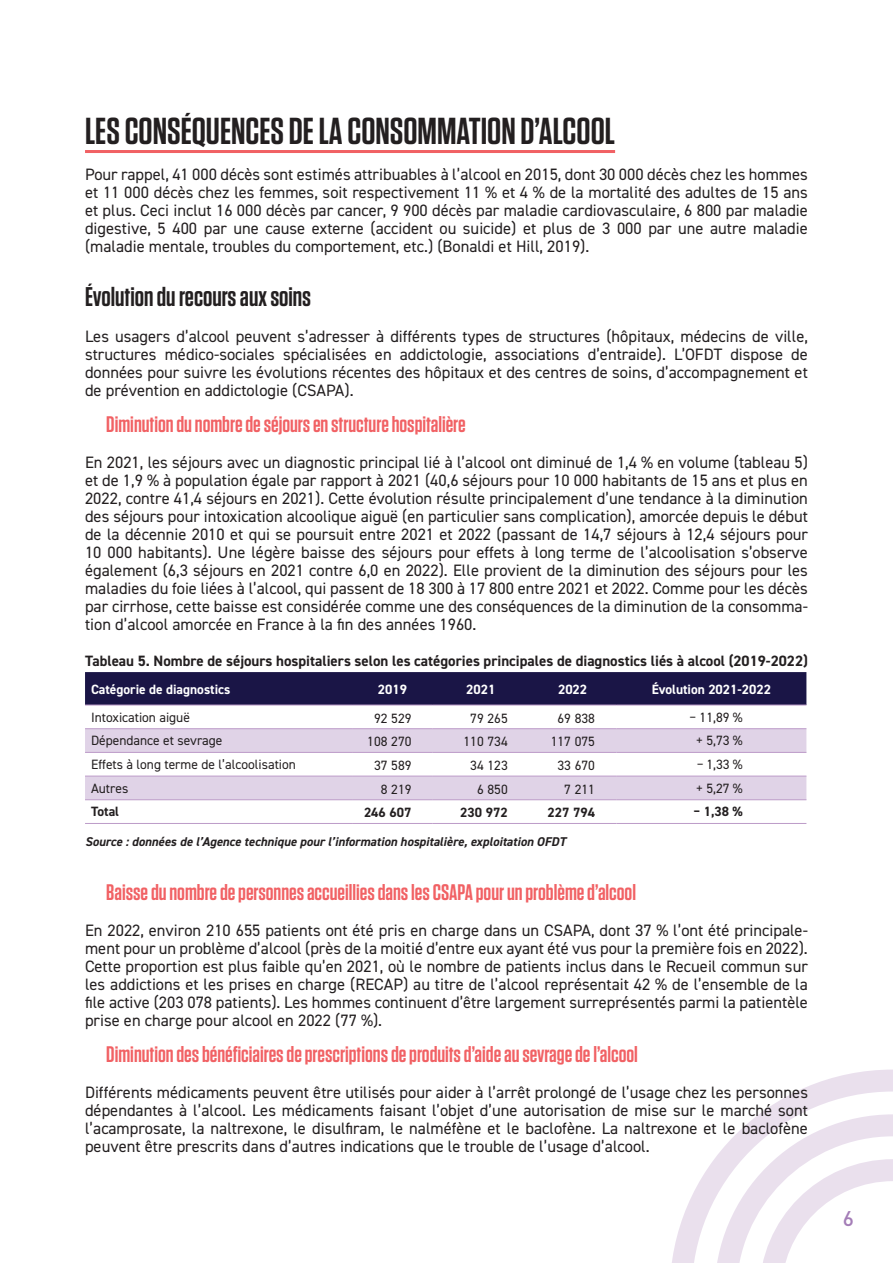
<style>
.page{position:relative;width:893px;height:1263px;background:#fff}
.page>*{position:absolute;margin:0;border:0;box-sizing:border-box;transform-origin:0 0}
.t1{font:600 37.5px "Tungsten";color:#231f20}
.t2{font:600 27px "Tungsten";color:#231f20}
.t3{font:600 22.5px "Tungsten";color:#f16164}
.t4{font:500 21px "DIN Pro";color:#a47db7}
.t5{font:16.5px/18px "DIN2014";color:#231f20;text-align:justify}
.t6{font:700 15px "DIN2014";color:#231f20}
.t7{font:13.5px "DIN2014";color:#231f20}
.t8{font:700 13.5px "DIN2014";color:#fff}
.t9{font:700 13.5px "DIN2014";color:#231f20}
.t10{font:italic 700 12.75px "DIN2014";color:#231f20}
.s1{font-style:italic}
</style>
<div class="page">
<svg style="left:672px;top:1069px;width:221px;height:194px"></svg>
<hr style="left:85px;top:150px;width:530px;height:3px;background:#f16164">
<div style="left:85px;top:672px;width:721px;height:33px;background:#1a1546"></div>
<svg style="left:85px;top:729px;width:721px;height:70px;fill:#e0d3e7"></svg>
<hr style="left:85px;top:705px;width:267px;height:1px;background:#bc9bc8">
<hr style="left:352px;top:705px;width:81px;height:1px;background:#bc9bc8">
<hr style="left:433px;top:705px;width:96px;height:1px;background:#bc9bc8">
<hr style="left:529px;top:705px;width:87px;height:1px;background:#bc9bc8">
<hr style="left:616px;top:705px;width:190px;height:1px;background:#bc9bc8">
<hr style="left:85px;top:728px;width:267px;height:1px;background:#bc9bc8">
<hr style="left:352px;top:728px;width:81px;height:1px;background:#bc9bc8">
<hr style="left:433px;top:728px;width:96px;height:1px;background:#bc9bc8">
<hr style="left:529px;top:728px;width:87px;height:1px;background:#bc9bc8">
<hr style="left:616px;top:728px;width:190px;height:1px;background:#bc9bc8">
<hr style="left:85px;top:752px;width:267px;height:1px;background:#bc9bc8">
<hr style="left:352px;top:752px;width:81px;height:1px;background:#bc9bc8">
<hr style="left:433px;top:752px;width:96px;height:1px;background:#bc9bc8">
<hr style="left:529px;top:752px;width:87px;height:1px;background:#bc9bc8">
<hr style="left:616px;top:752px;width:190px;height:1px;background:#bc9bc8">
<hr style="left:85px;top:776px;width:267px;height:1px;background:#bc9bc8">
<hr style="left:352px;top:776px;width:81px;height:1px;background:#bc9bc8">
<hr style="left:433px;top:776px;width:96px;height:1px;background:#bc9bc8">
<hr style="left:529px;top:776px;width:87px;height:1px;background:#bc9bc8">
<hr style="left:616px;top:776px;width:190px;height:1px;background:#bc9bc8">
<hr style="left:85px;top:799px;width:267px;height:1px;background:#bc9bc8">
<hr style="left:352px;top:799px;width:81px;height:1px;background:#bc9bc8">
<hr style="left:433px;top:799px;width:96px;height:1px;background:#bc9bc8">
<hr style="left:529px;top:799px;width:87px;height:1px;background:#bc9bc8">
<hr style="left:616px;top:799px;width:190px;height:1px;background:#bc9bc8">
<hr style="left:85px;top:823px;width:267px;height:1px;background:#bc9bc8">
<hr style="left:352px;top:823px;width:81px;height:1px;background:#bc9bc8">
<hr style="left:433px;top:823px;width:96px;height:1px;background:#bc9bc8">
<hr style="left:529px;top:823px;width:87px;height:1px;background:#bc9bc8">
<hr style="left:616px;top:823px;width:190px;height:1px;background:#bc9bc8">
<h1 class="t1" style="left:85px;top:111px;width:532px">LES CONSÉQUENCES DE LA CONSOMMATION D’ALCOOL</h1>
<p class="t5" style="left:85px;top:165px;width:724px">Pour rappel, 41 000 décès sont estimés attribuables à l’alcool en 2015, dont 30 000 décès chez les hommes et 11 000 décès chez les femmes, soit respectivement 11 % et 4 % de la mortalité des adultes de 15 ans et plus. Ceci inclut 16 000 décès par cancer, 9 900 décès par maladie cardiovasculaire, 6 800 par maladie digestive, 5 400 par une cause externe (accident ou suicide) et plus de 3 000 par une autre maladie (maladie mentale, troubles du comportement, etc.) (Bonaldi et Hill, 2019).</p>
<h2 class="t2" style="left:85px;top:282px;width:228px">Évolution du recours aux soins</h2>
<p class="t5" style="left:85px;top:327px;width:724px">Les usagers d’alcool peuvent s’adresser à différents types de structures (hôpitaux, médecins de ville, structures médico-sociales spécialisées en addictologie, associations d’entraide). L’OFDT dispose de données pour suivre les évolutions récentes des hôpitaux et des centres de soins, d’accompagnement et de prévention en addictologie (CSAPA).</p>
<h3 class="t3" style="left:106px;top:412px;width:361px">Diminution du nombre de séjours en structure hospitalière</h3>
<p class="t5" style="left:85px;top:453px;width:724px">En 2021, les séjours avec un diagnostic principal lié à l’alcool ont diminué de 1,4 % en volume (tableau 5) et de 1,9 % à population égale par rapport à 2021 (40,6 séjours pour 10 000 habitants de 15 ans et plus en 2022, contre 41,4 séjours en 2021). Cette évolution résulte principalement d’une tendance à la diminution des séjours pour intoxication alcoolique aiguë (en particulier sans complication), amorcée depuis le début de la décennie 2010 et qui se poursuit entre 2021 et 2022 (passant de 14,7 séjours à 12,4 séjours pour 10 000 habitants). Une légère baisse des séjours pour effets à long terme de l’alcoolisation s’observe également (6,3 séjours en 2021 contre 6,0 en 2022). Elle provient de la diminution des séjours pour les maladies du foie liées à l’alcool, qui passent de 18 300 à 17 800 entre 2021 et 2022. Comme pour les décès par cirrhose, cette baisse est considérée comme une des conséquences de la diminution de la consomma&shy;tion d’alcool amorcée en France à la fin des années 1960.</p>
<p class="t6" style="left:85px;top:651px;width:724px">Tableau 5. Nombre de séjours hospitaliers selon les catégories principales de diagnostics liés à alcool (2019-2022)</p>
<p class="t8" style="left:91px;top:680px;width:141px">Catégorie de diagnostics</p>
<p class="t8" style="left:378px;top:680px;width:31px">2019</p>
<p class="t8" style="left:466px;top:680px;width:31px">2021</p>
<p class="t8" style="left:558px;top:680px;width:31px">2022</p>
<p class="t8" style="left:652px;top:680px;width:121px">Évolution 2021-2022</p>
<p class="t7" style="left:91px;top:708px;width:100px">Intoxication aiguë</p>
<p class="t7" style="left:374px;top:710px;width:39px">92 529</p>
<p class="t7" style="left:470px;top:710px;width:39px">79 265</p>
<p class="t7" style="left:558px;top:710px;width:39px">69 838</p>
<p class="t7" style="left:689px;top:708px;width:55px">− 11,89 %</p>
<p class="t7" style="left:91px;top:732px;width:133px">Dépendance et sevrage</p>
<p class="t7" style="left:367px;top:733px;width:46px">108 270</p>
<p class="t7" style="left:463px;top:733px;width:46px">110 734</p>
<p class="t7" style="left:551px;top:733px;width:46px">117 075</p>
<p class="t7" style="left:696px;top:732px;width:48px">+ 5,73 %</p>
<p class="t7" style="left:91px;top:756px;width:206px">Effets à long terme de l’alcoolisation</p>
<p class="t7" style="left:374px;top:757px;width:39px">37 589</p>
<p class="t7" style="left:470px;top:757px;width:39px">34 123</p>
<p class="t7" style="left:558px;top:757px;width:39px">33 670</p>
<p class="t7" style="left:696px;top:756px;width:48px"><span class="s1">−</span> 1,33 %</p>
<p class="t7" style="left:91px;top:779px;width:39px">Autres</p>
<p class="t7" style="left:381px;top:781px;width:32px">8 219</p>
<p class="t7" style="left:477px;top:781px;width:32px">6 850</p>
<p class="t7" style="left:564px;top:781px;width:32px">7 211</p>
<p class="t7" style="left:696px;top:779px;width:48px">+ 5,27 %</p>
<p class="t9" style="left:91px;top:803px;width:30px">Total</p>
<p class="t9" style="left:364px;top:804px;width:49px">246 607</p>
<p class="t9" style="left:460px;top:804px;width:49px">230 972</p>
<p class="t9" style="left:548px;top:804px;width:49px">227 794</p>
<p class="t9" style="left:693px;top:803px;width:51px">− 1,38 %</p>
<p class="t10" style="left:85px;top:833px;width:482px">Source : données de l’Agence technique pour l’information hospitalière, exploitation OFDT</p>
<h3 class="t3" style="left:106px;top:880px;width:531px">Baisse du nombre de personnes accueillies dans les CSAPA pour un problème d’alcool</h3>
<p class="t5" style="left:85px;top:921px;width:724px">En 2022, environ 210 655 patients ont été pris en charge dans un CSAPA, dont 37 % l’ont été principale&shy;ment pour un problème d’alcool (près de la moitié d’entre eux ayant été vus pour la première fois en 2022).<br>Cette proportion est plus faible qu’en 2021, où le nombre de patients inclus dans le Recueil commun sur les addictions et les prises en charge (RECAP) au titre de l’alcool représentait 42 % de l’ensemble de la file active (203 078 patients). Les hommes continuent d’être largement surreprésentés parmi la patientèle prise en charge pour alcool en 2022 (77 %).</p>
<h3 class="t3" style="left:106px;top:1042px;width:533px">Diminution des bénéficiaires de prescriptions de produits d’aide au sevrage de l’alcool</h3>
<p class="t5" style="left:85px;top:1083px;width:724px">Différents médicaments peuvent être utilisés pour aider à l’arrêt prolongé de l’usage chez les personnes dépendantes à l’alcool. Les médicaments faisant l’objet d’une autorisation de mise sur le marché sont l’acamprosate, la naltrexone, le disulfiram, le nalméfène et le baclofène. La naltrexone et le baclofène peuvent être prescrits dans d’autres indications que le trouble de l’usage d’alcool.</p>
<p class="t4" style="left:843px;top:1201px;width:13px">6</p>
</div>
